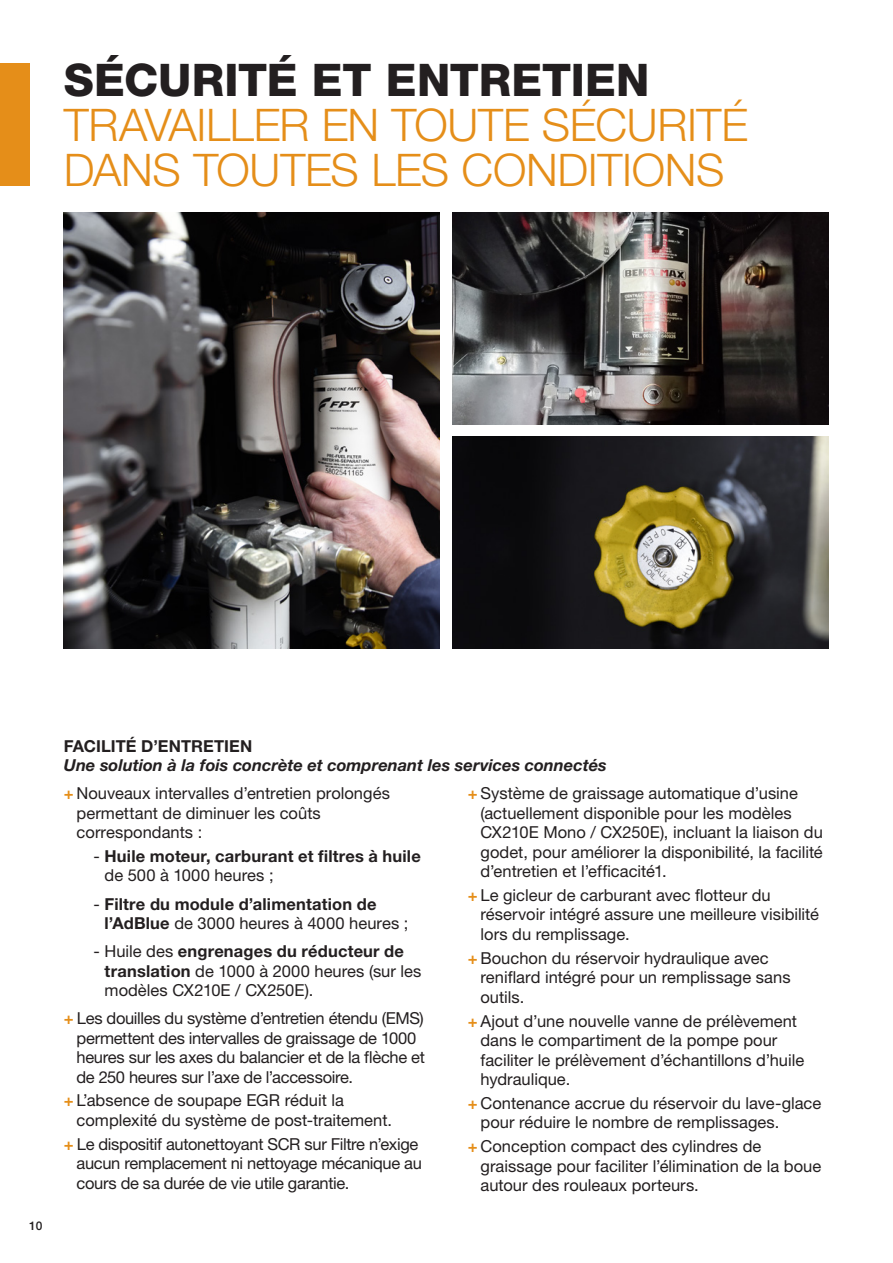
<style>
.page{position:relative;width:893px;height:1263px;background:#fff}
.page>*{position:absolute;margin:0;border:0;box-sizing:border-box;transform-origin:0 0}
.TITOLO_1{font:300 45px/45px "Helvetica Neue LT Pro";letter-spacing:-.01em;color:#e58e19}
.TITOLO_1-2{font:800 45px "Helvetica Neue LT Pro";letter-spacing:-.005em;color:#231f20}
.BULLET__11-15{font:16.5px/19.5px "Helvetica Neue LT Pro";color:#231f20}
.BULLET__11-15-2{font:16.5px/19.5px "Helvetica Neue LT Pro";letter-spacing:-.02em;color:#231f20}
.BULLET__11-15-3{font:700 16.5px/19.5px "Helvetica Neue LT Pro";letter-spacing:.01em;color:#231f20}
.TITOLETTI{font:italic 700 16.5px/19.5px "Helvetica Neue LT Pro";color:#231f20}
.t1{font:500 12px "Helvetica Neue LT Pro";color:#231f20}
.s1{font-style:normal}
.s2{font-weight:700;color:#e58e19}
.s3{font-weight:400}
.s4{font-weight:700}
</style>
<div class="page">
<img style="left:64px;top:213px;width:376px;height:435px">
<img style="left:453px;top:437px;width:376px;height:211px">
<img style="left:453px;top:213px;width:376px;height:211px">
<div style="left:0;top:64px;width:30px;height:122px;background:#e58e19"></div>
<p class="TITOLO_1-2" style="left:64px;top:53px;width:587px">SÉCURITÉ ET ENTRETIEN</p>
<p class="TITOLO_1" style="left:64px;top:101px;width:686px">TRAVAILLER EN TOUTE SÉCURITÉ<br>DANS TOUTES LES CONDITIONS</p>
<p class="t1" style="left:29px;top:1218px;width:15px">10</p>
<p class="TITOLETTI" style="left:64px;top:736px;width:544px"><span class="s1">FACILITÉ D’ENTRETIEN<br></span>Une solution à la fois concrète et comprenant les services connectés</p>
<p class="BULLET__11-15" style="left:77px;top:783px;width:315px;text-indent:-13px"><span class="s2">+</span> Nouveaux intervalles d’entretien prolongés permettant de diminuer les coûts correspondants :</p>
<p class="BULLET__11-15-3" style="left:105px;top:846px;width:318px;text-indent:-11px"><span class="s3">-</span> Huile moteur, carburant et filtres à huile <span class="s3">de 500 à 1000 heures ;</span></p>
<p class="BULLET__11-15-3" style="left:105px;top:893px;width:305px;text-indent:-11px"><span class="s3">-</span> Filtre du module d’alimentation de l’AdBlue <span class="s3">de 3000 heures à 4000 heures ;</span></p>
<p class="BULLET__11-15" style="left:105px;top:941px;width:318px;text-indent:-11px">- Huile des <span class="s4">engrenages du réducteur de translation</span> de 1000 à 2000 heures (sur les modèles CX210E / CX250E).</p>
<p class="BULLET__11-15-2" style="left:77px;top:1008px;width:350px;text-indent:-13px"><span class="s2">+</span> Les douilles du système d’entretien étendu (EMS) permettent des intervalles de graissage de 1000 heures sur les axes du balancier et de la flèche et de 250 heures sur l’axe de l’accessoire.</p>
<p class="BULLET__11-15" style="left:77px;top:1090px;width:317px;text-indent:-13px"><span class="s2">+</span> L’absence de soupape EGR réduit la complexité du système de post-traitement.</p>
<p class="BULLET__11-15-2" style="left:77px;top:1134px;width:347px;text-indent:-13px"><span class="s2">+</span> Le dispositif autonettoyant SCR sur Filtre n’exige aucun remplacement ni nettoyage mécanique au cours de sa durée de vie utile garantie.</p>
<p class="BULLET__11-15" style="left:480px;top:783px;width:344px;text-indent:-13px"><span class="s2">+</span> Système de graissage automatique d’usine (actuellement disponible pour les modèles CX210E Mono / CX250E), incluant la liaison du godet, pour améliorer la disponibilité, la facilité d’entretien et l’effi cacité1.</p>
<p class="BULLET__11-15" style="left:480px;top:885px;width:340px;text-indent:-13px"><span class="s2">+</span> Le gicleur de carburant avec flotteur du réservoir intégré assure une meilleure visibilité lors du remplissage.</p>
<p class="BULLET__11-15" style="left:480px;top:948px;width:312px;text-indent:-13px"><span class="s2">+</span> Bouchon du réservoir hydraulique avec reniflard intégré pour un remplissage sans outils.</p>
<p class="BULLET__11-15" style="left:480px;top:1011px;width:325px;text-indent:-13px"><span class="s2">+</span> Ajout d’une nouvelle vanne de prélèvement dans le compartiment de la pompe pour faciliter le prélèvement d’échantillons d’huile hydraulique.</p>
<p class="BULLET__11-15" style="left:480px;top:1093px;width:342px;text-indent:-13px"><span class="s2">+</span> Contenance accrue du réservoir du lave-glace pour réduire le nombre de remplissages.</p>
<p class="BULLET__11-15" style="left:480px;top:1136px;width:342px;text-indent:-13px"><span class="s2">+</span> Conception compact des cylindres de graissage pour faciliter l’élimination de la boue autour des rouleaux porteurs.</p>
</div>
